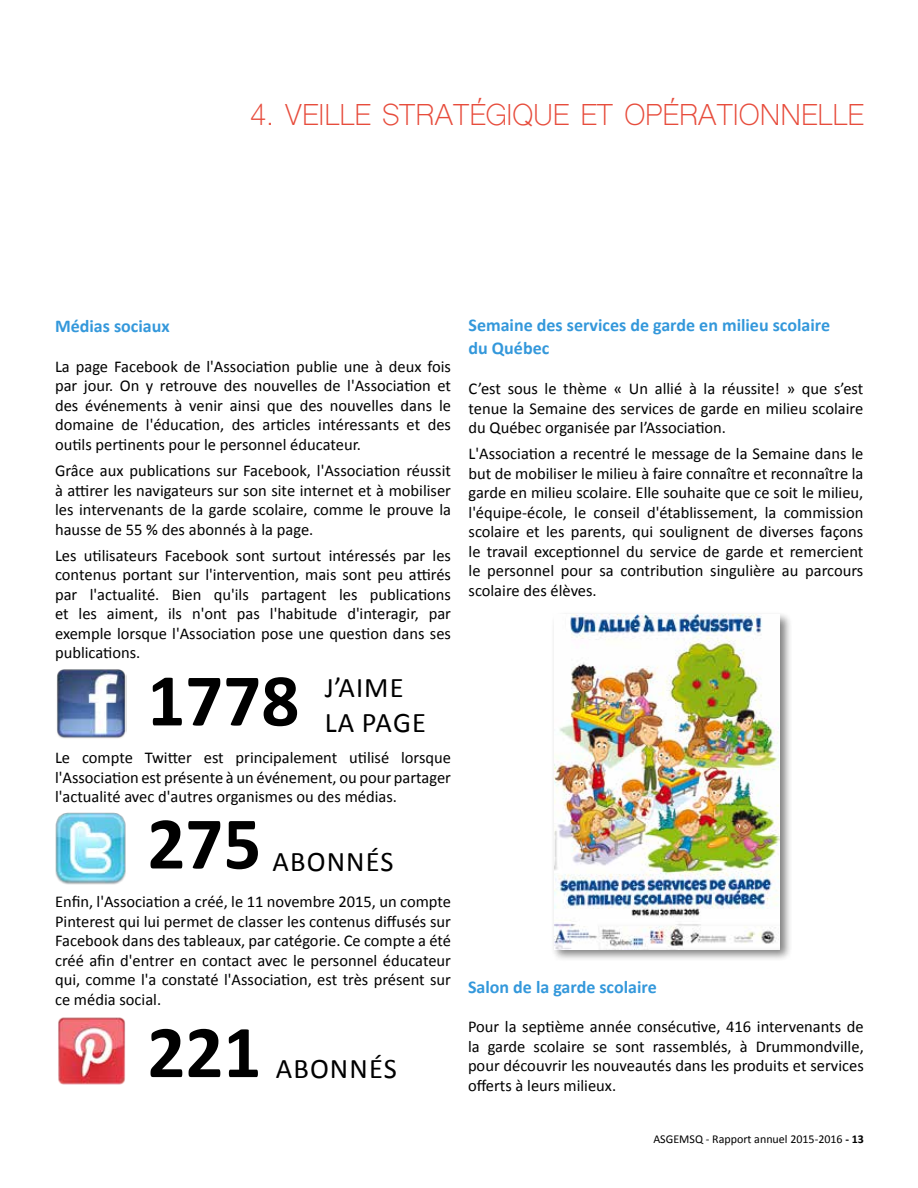
<style>
.page{position:relative;width:918px;height:1188px;background:#fff}
.page>*{position:absolute;margin:0;border:0;box-sizing:border-box;transform-origin:0 0}
.t1{font:700 75px "Calibri";color:#000}
.t2{font:28.5px "Shree Dev 0714";color:#e74c3c}
.t3{font:28.5px "Calibri";letter-spacing:.04em;color:#000}
.t4{font:700 18px/23.4px "Calibri";color:#3498db}
.t5{font:16.5px/19.5px "Calibri";color:#000;text-align:justify}
.t6{font:12px "Calibri";color:#000}
.s1{font-weight:700}
</style>
<div class="page">
<img style="left:57px;top:669px;width:69px;height:70px">
<img style="left:55px;top:812px;width:71px;height:73px">
<img style="left:58px;top:1017px;width:68px;height:68px">
<div style="left:551px;top:611px;width:242px;height:351px;background:#000;opacity:.5"></div>
<img style="left:554px;top:614px;width:226px;height:335px">
<h2 class="t2" style="left:250px;top:98px;width:616px">4. VEILLE STRATÉGIQUE ET OPÉRATIONNELLE</h2>
<p class="t4" style="left:55px;top:314px;width:116px">Médias sociaux</p>
<p class="t5" style="left:55px;top:357px;width:398px">La page Facebook de l'Association publie une à deux fois par jour. On y retrouve des nouvelles de l'Association et des événements à venir ainsi que des nouvelles dans le domaine de l'éducation, des articles intéressants et des outils pertinents pour le personnel éducateur.</p>
<p class="t5" style="left:55px;top:461px;width:398px">Grâce aux publications sur Facebook, l'Association réussit à attirer les navigateurs sur son site internet et à mobiliser les intervenants de la garde scolaire, comme le prouve la hausse de 55 % des abonnés à la page.</p>
<p class="t5" style="left:55px;top:546px;width:398px">Les utilisateurs Facebook sont surtout intéressés par les contenus portant sur l'intervention, mais sont peu attirés par l'actualité. Bien qu'ils partagent les publications et les aiment, ils n'ont pas l'habitude d'interagir, par exemple lorsque l'Association pose une question dans ses publications.</p>
<h1 class="t1" style="left:147px;top:653px;width:154px">1778</h1>
<h2 class="t3" style="left:325px;top:670px;width:80px">J’AIME</h2>
<h2 class="t3" style="left:325px;top:704px;width:103px">LA PAGE</h2>
<p class="t5" style="left:55px;top:748px;width:398px">Le compte Twitter est principalement utilisé lorsque l'Association est présente à un événement, ou pour partager l'actualité avec d'autres organismes ou des médias.</p>
<h1 class="t1" style="left:147px;top:796px;width:116px">275</h1>
<h2 class="t3" style="left:273px;top:843px;width:123px">ABONNÉS</h2>
<p class="t5" style="left:55px;top:892px;width:398px">Enfin, l'Association a créé, le 11 novembre 2015, un compte Pinterest qui lui permet de classer les contenus diffusés sur Facebook dans des tableaux, par catégorie. Ce compte a été créé afin d'entrer en contact avec le personnel éducateur qui, comme l'a constaté l'Association, est très présent sur ce média social.</p>
<h1 class="t1" style="left:147px;top:1004px;width:116px">221</h1>
<h2 class="t3" style="left:276px;top:1050px;width:123px">ABONNÉS</h2>
<p class="t4" style="left:469px;top:313px;width:363px">Semaine des services de garde en milieu scolaire du Québec</p>
<p class="t5" style="left:469px;top:379px;width:396px">C’est sous le thème « Un allié à la réussite! » que s’est tenue la Semaine des services de garde en milieu scolaire du Québec organisée par l’Association.</p>
<p class="t5" style="left:469px;top:444px;width:396px">L'Association a recentré le message de la Semaine dans le but de mobiliser le milieu à faire connaître et reconnaître la garde en milieu scolaire. Elle souhaite que ce soit le milieu, l'équipe-école, le conseil d'établissement, la commission scolaire et les parents, qui soulignent de diverses façons le travail exceptionnel du service de garde et remercient le personnel pour sa contribution singulière au parcours scolaire des élèves.</p>
<p class="t4" style="left:468px;top:975px;width:190px">Salon de la garde scolaire</p>
<p class="t5" style="left:468px;top:1017px;width:397px">Pour la septième année consécutive, 416 intervenants de la garde scolaire se sont rassemblés, à Drummondville, pour découvrir les nouveautés dans les produits et services offerts à leurs milieux.</p>
<p class="t6" style="left:653px;top:1131px;width:212px">ASGEMSQ - Rapport annuel 2015-2016 <span class="s1">- 13</span></p>
</div>
